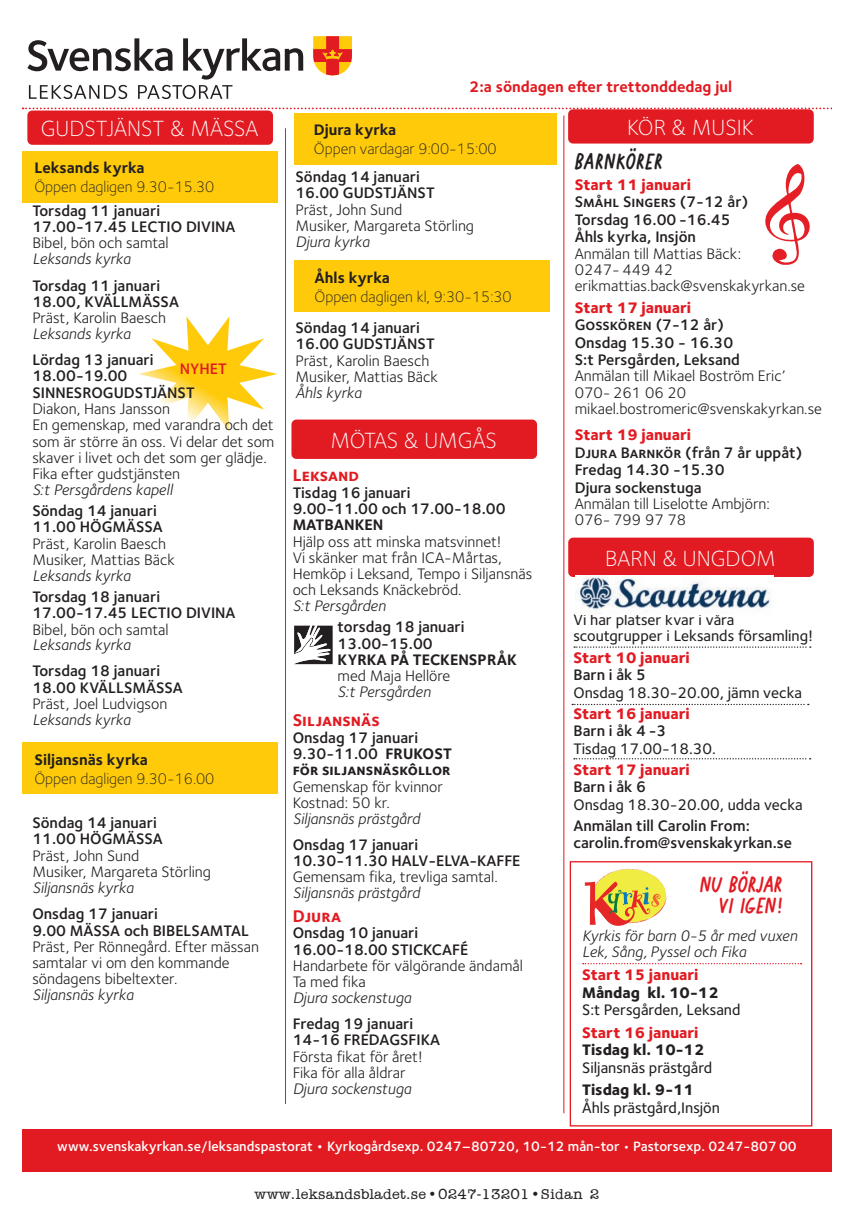
<style>
.page{position:relative;width:854px;height:1216px;background:#fff}
.page>*{position:absolute;margin:0;border:0;box-sizing:border-box;transform-origin:0 0}
.t1{font:300 22.75px "Foundry Sterling OT3";color:#fff}
.t2{font:21px/21px "Post Box";letter-spacing:-.01em;color:#e21a21;text-align:right}
.t3{font:21px "Post Box";letter-spacing:.025em;color:#231f20}
.t4{font:700 17.5px "Foundry Sterling OT3";color:#e21a21}
.t5{font:15.75px/16.1px "Foundry Sterling OT3";color:#231f20}
.t6{font:600 15.75px/16.3px "Foundry Sterling OT3";color:#231f20}
.t7{font:500 15.75px/17.5px "Foundry Sterling OT3";color:#231f20}
.t8{font:300 15.75px/18.9px "Foundry Sterling OT3";color:#231f20}
.t9{font:italic 15.75px/15.8px "Foundry Sterling OT3";color:#231f20}
.t10{font:300 15.75px "American Typewriter";color:#231f20}
.t11{font:700 15.75px "Foundry Sterling OT3";color:#e21a21}
.t12{font:600 15.75px "Foundry Sterling OT3";color:#e21a21}
.t13{font:600 14px "Foundry Sterling OT3";color:#fff}
.s1{font-weight:700}
.s2{font-weight:600}
.s3{font-style:italic}
.s4{font-weight:400}
.s5{font-weight:400;font-style:italic}
.s6{font-weight:800;color:#e21a21}
.s7{font-weight:800}
.s8{font-size:15.75px}
.s9{font-family:"Minion Std";font-weight:900}
</style>
<div class="page">
<svg style="left:765px;top:164px;width:44px;height:101px"></svg>
<svg style="left:139px;top:316px;width:138px;height:115px"></svg>
<hr style="left:285px;top:128px;width:1px;height:975px;background:#e21a21">
<hr style="left:563px;top:115px;width:1px;height:998px;background:#e21a21">
<svg style="left:27px;top:38px;width:276px;height:61px"></svg>
<svg style="left:313px;top:36px;width:39px;height:39px;background:#f0792d"></svg>
<div style="left:22px;top:1128px;width:809px;height:43px;background:#e21a21"></div>
<svg style="left:294px;top:625px;width:38px;height:39px"></svg>
<div style="left:27px;top:110px;width:246px;height:35px;background:#e21a21;border-radius:5px"></div>
<svg style="left:23px;top:107px;width:809px;height:2px"></svg>
<div style="left:294px;top:113px;width:262px;height:51px;background:#feca0a"></div>
<div style="left:22px;top:151px;width:255px;height:51px;background:#feca0a"></div>
<div style="left:22px;top:742px;width:255px;height:51px;background:#feca0a"></div>
<div style="left:291px;top:419px;width:246px;height:40px;background:#e21a21;border-radius:5px"></div>
<div style="left:568px;top:537px;width:245px;height:40px;background:#e21a21;border-radius:5px"></div>
<div style="left:294px;top:260px;width:255px;height:52px;background:#feca0a"></div>
<div style="left:568px;top:109px;width:245px;height:34px;background:#e21a21;border-radius:5px"></div>
<div style="left:569px;top:861px;width:243px;height:265px;border:1px solid #e21a21"></div>
<svg style="left:584px;top:868px;width:83px;height:57px"></svg>
<svg style="left:582px;top:963px;width:219px;height:1px"></svg>
<img style="left:575px;top:576px;width:198px;height:38px">
<svg style="left:572px;top:703px;width:236px;height:2px"></svg>
<svg style="left:573px;top:758px;width:237px;height:1px"></svg>
<svg style="left:574px;top:646px;width:236px;height:1px"></svg>
<p class="t11" style="left:469px;top:74px;width:264px">2:a söndagen efter trettonddedag jul</p>
<p class="t1" style="left:41px;top:113px;width:219px">GUDSTJÄNST &amp; MÄSSA</p>
<p class="t8" style="left:314px;top:119px;width:184px"><span class="s1">Djura kyrka<br></span>Öppen vardagar 9:00-15:00</p>
<p class="t8" style="left:34px;top:157px;width:181px"><span class="s1">Leksands kyrka<br></span>Öppen dagligen 9.30-15.30</p>
<p class="t5" style="left:295px;top:168px;width:180px"><span class="s2">Söndag 14 januari<br>16.00 GUDSTJÄNST<br></span>Präst, John Sund<br>Musiker, Margareta Störling<br><span class="s3">Djura kyrka</span></p>
<p class="t6" style="left:32px;top:201px;width:205px">Torsdag 11 januari<br>17.00-17.45 LECTIO DIVINA<br><span class="s4">Bibel, bön och samtal<br></span><span class="s5">Leksands kyrka</span></p>
<p class="t6" style="left:32px;top:276px;width:148px">Torsdag 11 januari<br>18.00, KVÄLLMÄSSA<br><span class="s4">Präst, Karolin Baesch<br></span><span class="s5">Leksands kyrka</span></p>
<p class="t5" style="left:32px;top:351px;width:243px"><span class="s2">Lördag 13 januari<br>18.00-19.00<br>SINNESROGUDSTJÄNST<br></span>Diakon, Hans Jansson<br>En gemenskap, med varandra och det som är större än oss. Vi delar det som skaver i livet och det som ger glädje.<br>Fika efter gudstjänsten<br><span class="s3">S:t Persgårdens kapell</span></p>
<p class="t5" style="left:32px;top:501px;width:144px"><span class="s2">Söndag 14 januari<br>11.00 HÖGMÄSSA<br></span>Präst, Karolin Baesch<br>Musiker, Mattias Bäck<br><span class="s3">Leksands kyrka</span></p>
<p class="t6" style="left:32px;top:587px;width:205px">Torsdag 18 januari<br>17.00-17.45 LECTIO DIVINA<br><span class="s4">Bibel, bön och samtal<br></span><span class="s5">Leksands kyrka</span></p>
<p class="t6" style="left:32px;top:662px;width:152px">Torsdag 18 januari<br>18.00 KVÄLLSMÄSSA<br><span class="s4">Präst, Joel Ludvigson<br></span><span class="s5">Leksands kyrka</span></p>
<p class="t8" style="left:314px;top:267px;width:199px"><span class="s1">Åhls kyrka<br></span>Öppen dagligen kl, 9:30-15:30</p>
<p class="t5" style="left:295px;top:319px;width:144px"><span class="s2">Söndag 14 januari<br>16.00 GUDSTJÄNST<br></span>Präst, Karolin Baesch<br>Musiker, Mattias Bäck<br><span class="s3">Åhls kyrka</span></p>
<p class="t12" style="left:180px;top:356px;width:48px">NYHET</p>
<p class="t1" style="left:330px;top:424px;width:168px">MÖTAS &amp; UMGÅS</p>
<p class="t4" style="left:292px;top:461px;width:68px">Leksand</p>
<p class="t5" style="left:292px;top:483px;width:241px"><span class="s2">Tisdag 16 januari<br>9.00-11.00 och 17.00-18.00<br></span><span class="s1">MATBANKEN<br></span>Hjälp oss att minska matsvinnet!<br>Vi skänker mat från ICA-Mårtas,<br>Hemköp i Leksand, Tempo i Siljansnäs och Leksands Knäckebröd.<br><span class="s3">S:t Persgården</span></p>
<p class="t6" style="left:337px;top:618px;width:181px">torsdag 18 januari<br>13.00-15.00<br><span class="s1">KYRKA PÅ TECKENSPRÅK </span><span class="s4">med Maja Hellöre<br></span><span class="s5">S:t Persgården</span></p>
<p class="t4" style="left:292px;top:706px;width:89px">Siljansnäs</p>
<p class="t5" style="left:292px;top:728px;width:161px"><span class="s2">Onsdag 17 januari<br>9.30-11.00</span> <span class="s1">FRUKOST för siljansnäskôllor<br></span>Gemenskap för kvinnor<br>Kostnad: 50 kr.<br><span class="s3">Siljansnäs prästgård</span></p>
<p class="t6" style="left:292px;top:835px;width:229px">Onsdag 17 januari<br>10.30-11.30 HALV-ELVA-KAFFE<br><span class="s4">Gemensam fika, trevliga samtal.<br></span><span class="s5">Siljansnäs prästgård</span></p>
<p class="t4" style="left:292px;top:902px;width:50px">Djura</p>
<p class="t5" style="left:292px;top:924px;width:232px"><span class="s2">Onsdag 10 januari<br>16.00-18.00 STICKCAFÉ<br></span>Handarbete för välgörande ändamål<br>Ta med fika<br><span class="s3">Djura sockenstuga</span></p>
<p class="t5" style="left:292px;top:1014px;width:149px"><span class="s2">Fredag 19 januari<br>14-16 FREDAGSFIKA<br></span>Första fikat för året!<br>Fika för alla åldrar<br><span class="s3">Djura sockenstuga</span></p>
<p class="t8" style="left:34px;top:749px;width:181px"><span class="s1">Siljansnäs kyrka<br></span>Öppen dagligen 9.30-16.00</p>
<p class="t5" style="left:32px;top:813px;width:180px"><span class="s2">Söndag 14 januari<br>11.00 HÖGMÄSSA<br></span>Präst, John Sund<br>Musiker, Margareta Störling<br><span class="s3">Siljansnäs kyrka</span></p>
<p class="t5" style="left:32px;top:904px;width:228px"><span class="s2">Onsdag 17 januari<br>9.00 MÄSSA och BIBELSAMTAL<br></span>Präst, Per Rönnegård. Efter mässan samtalar vi om den kommande söndagens bibeltexter.<br><span class="s3">Siljansnäs kyrka</span></p>
<p class="t1" style="left:627px;top:111px;width:128px">KÖR &amp; MUSIK</p>
<p class="t3" style="left:574px;top:147px;width:89px">BARNKÖRER</p>
<p class="t5" style="left:574px;top:175px;width:232px;line-height:16.8px"><span class="s6">Start 11 januari<br></span><span class="s2">Småhl Singers (7-12 år)<br>Torsdag 16.00 -16.45<br>Åhls kyrka, Insjön<br></span>Anmälan till Mattias Bäck:<br>0247- 449 42 erikmattias.back@svenskakyrkan.se</p>
<p class="t5" style="left:574px;top:298px;width:249px;line-height:16.8px"><span class="s6">Start 17 januari<br></span><span class="s2">Gosskören (7-12 år)<br>Onsdag 15.30 - 16.30<br>S:t Persgården, Leksand<br></span>Anmälan till Mikael Boström Eric’<br>070- 261 06 20 mikael.bostromeric@svenskakyrkan.se</p>
<p class="t6" style="left:574px;top:425px;width:229px;line-height:17px"><span class="s6">Start 19 januari<br></span>Djura Barnkör (från 7 år uppåt)<br>Fredag 14.30 -15.30<br>Djura sockenstuga<br><span class="s4">Anmälan till Liselotte Ambjörn:<br>076- 799 97 78</span></p>
<p class="t1" style="left:605px;top:542px;width:172px">BARN &amp; UNGDOM</p>
<p class="t7" style="left:573px;top:610px;width:241px;line-height:15.8px">Vi har platser kvar i våra scoutgrupper i Leksands församling!</p>
<p class="t7" style="left:573px;top:648px;width:230px"><span class="s6">Start 10 januari<br></span><span class="s2">Barn i åk 5<br></span>Onsdag 18.30-20.00, jämn vecka</p>
<p class="t7" style="left:573px;top:703px;width:144px"><span class="s6">Start 16 januari<br></span><span class="s2">Barn i åk 4 -3<br></span>Tisdag 17.00-18.30.</p>
<p class="t7" style="left:573px;top:759px;width:231px"><span class="s6">Start 17 januari<br></span><span class="s2">Barn i åk 6<br></span>Onsdag 18.30-20.00, udda vecka</p>
<p class="t6" style="left:573px;top:816px;width:220px">Anmälan till Carolin From: carolin.from@svenskakyrkan.se</p>
<p class="t2" style="left:699px;top:873px;width:84px">NU BÖRJAR<br>VI IGEN!</p>
<p class="t9" style="left:582px;top:926px;width:217px">Kyrkis för barn 0-5 år med vuxen<br>Lek, Sång, Pyssel och Fika</p>
<p class="t7" style="left:582px;top:965px;width:160px"><span class="s6">Start 15 januari<br></span><span class="s7">Måndag kl. 10-12<br></span>S:t Persgården, Leksand</p>
<p class="t7" style="left:582px;top:1022px;width:132px"><span class="s6">Start 16 januari<br></span><span class="s7">Tisdag kl. 10-12<br></span>Siljansnäs prästgård</p>
<p class="t7" style="left:582px;top:1080px;width:139px"><span class="s7">Tisdag kl. 9-11<br></span>Åhls prästgård,Insjön</p>
<p class="t13" style="left:57px;top:1135px;width:740px">www.svenskakyrkan.se/leksandspastorat <span class="s8">•</span> Kyrkogårdsexp. 0247–80720, 10-12 mån-tor • Pastorsexp. 0247-807 00</p>
<p class="t10" style="left:254px;top:1186px;width:346px">www.leksandsbladet.se <span class="s9">•</span> 0247-13201 <span class="s9">•</span> Sidan 2</p>
</div>
